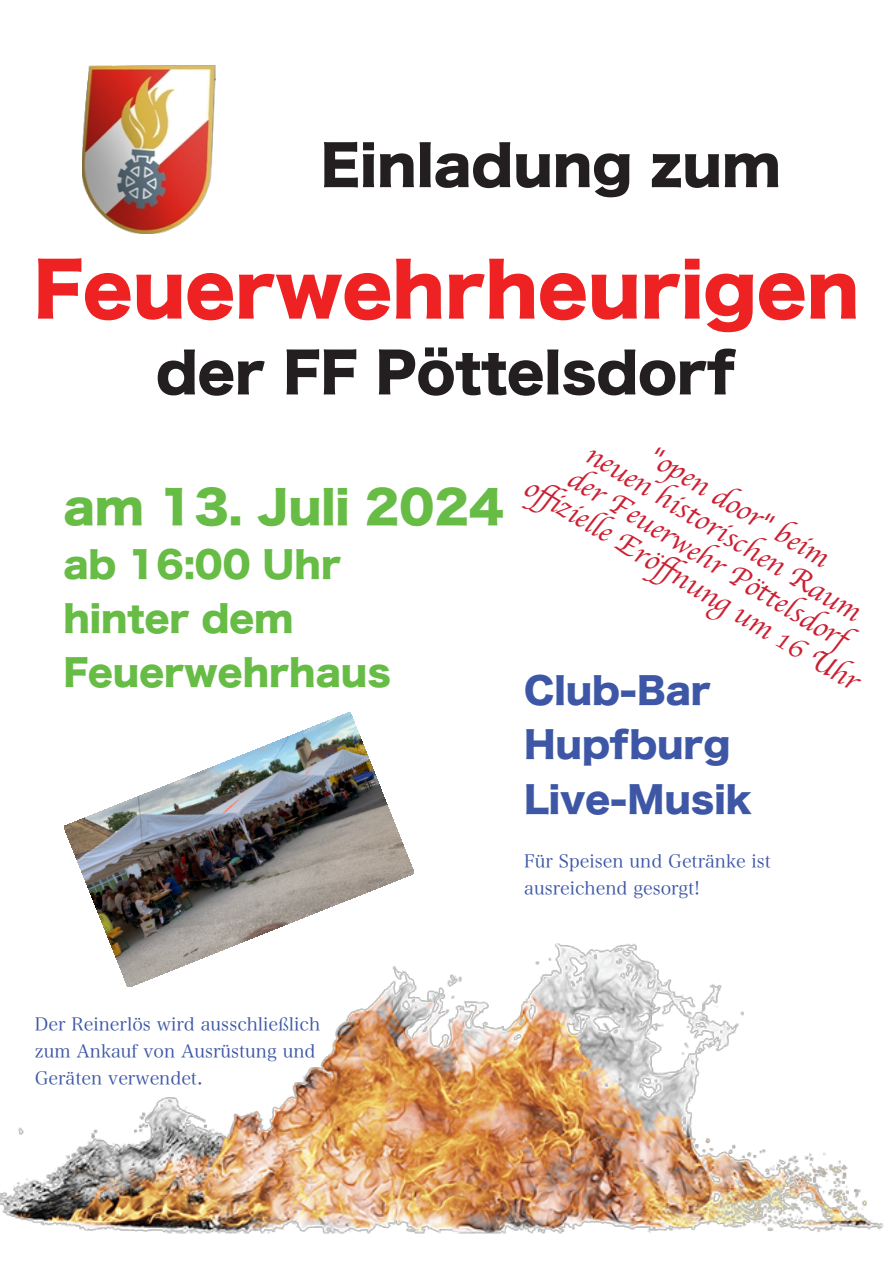
<style>
.page{position:relative;width:894px;height:1263px;background:#fff}
.page>*{position:absolute;margin:0;border:0;box-sizing:border-box;transform-origin:0 0}
.t1{font:72px "Hira Kaku Std N W8";color:#ee2123}
.t2{font:54px "Hira Kaku Std N W8";color:#231f20}
.t3{font:45px "Hira Kaku Std N W8";color:#66bc45}
.t4{font:36px/54px "Hira Kaku Std N W8";color:#66bc45}
.t5{font:36px/54px "Hira Kaku Std N W8";color:#3d57a6}
.t6{font:30px/60px "Apple Chancery";color:#cc1f32;text-align:center}
.t7{font:18px/27px "Hira Min Pro W3";color:#3d57a6}
</style>
<div class="page">
<img style="left:83px;top:66px;width:133px;height:167px">
<img style="left:0;top:943px;width:884px;height:291px">
<img style="left:64px;top:712px;width:350px;height:275px">
<h2 class="t2" style="left:320px;top:138px;width:462px">Einladung zum</h2>
<h1 class="t1" style="left:33px;top:253px;width:827px">Feuerwehrheurigen</h1>
<h2 class="t2" style="left:156px;top:345px;width:581px">der FF Pöttelsdorf</h2>
<h3 class="t3" style="left:63px;top:484px;width:442px">am 13. Juli 2024</h3>
<h3 class="t4" style="left:63px;top:537px;width:329px">ab 16:00 Uhr hinter dem<br>Feuerwehrhaus</h3>
<h3 class="t6" style="left:616px;top:399px;width:322px;rotate:31deg">"open door" beim<br>der Feuerwehr Pöttelsdorf</h3>
<h3 class="t6" style="left:603px;top:426px;width:317px;rotate:31deg">neuen historischen Raum</h3>
<h3 class="t6" style="left:542px;top:460px;width:387px;rotate:31deg">offi zielle Eröff nung um 16 Uhr</h3>
<h3 class="t5" style="left:524px;top:664px;width:229px">Club-Bar<br>Hupfburg<br>Live-Musik</h3>
<p class="t7" style="left:524px;top:847px;width:248px">Für Speisen und Getränke ist ausreichend gesorgt!</p>
<p class="t7" style="left:35px;top:1010px;width:287px">Der Reinerlös wird ausschließlich zum Ankauf von Ausrüstung und<br>Geräten verwendet.</p>
</div>
